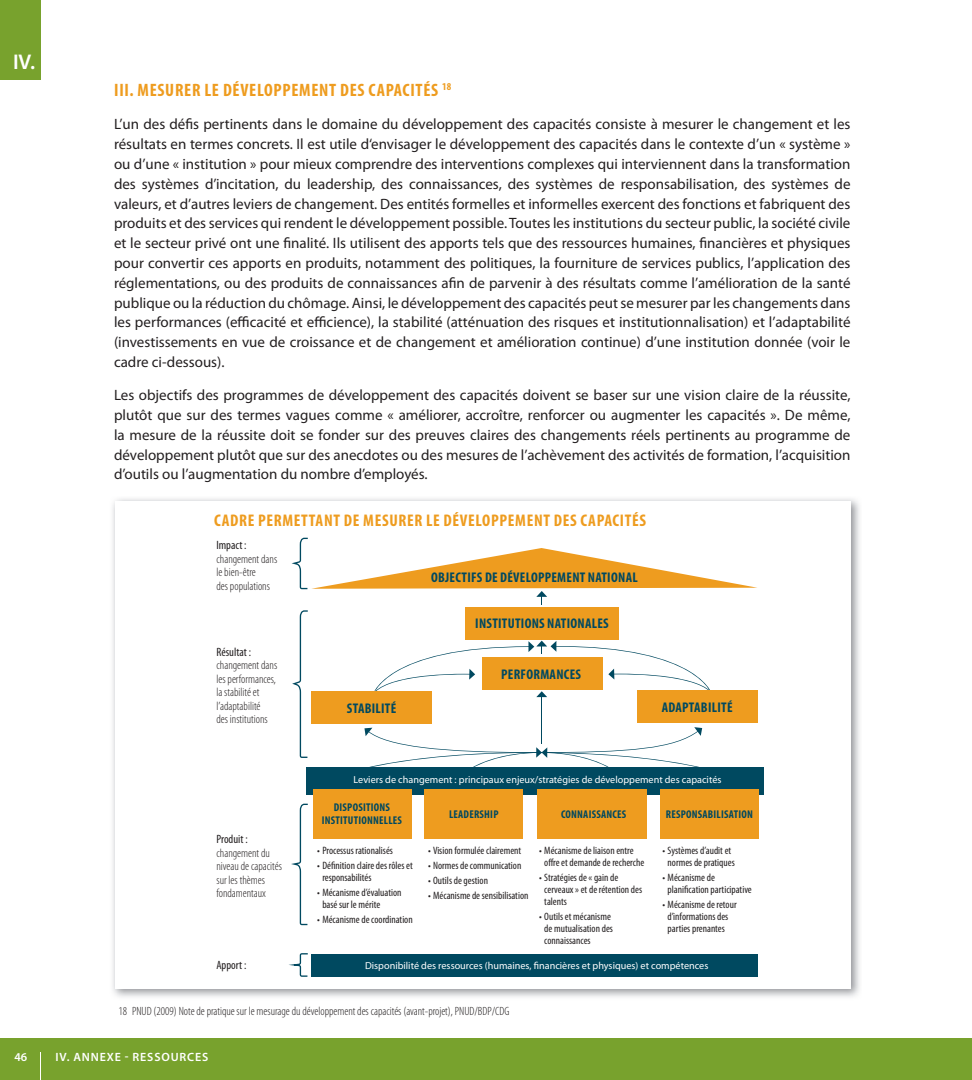
<style>
.page{position:relative;width:972px;height:1080px;background:#fff}
.page>*{position:absolute;margin:0;border:0;box-sizing:border-box;transform-origin:0 0}
.t1{font:600 21.3px "Myriad Pro";color:#fff}
.t2{font:700 condensed 18px "Myriad Pro";letter-spacing:.04em;color:#ee9c1f}
.t3{font:700 condensed 16.95px "Myriad Pro";letter-spacing:.04em;color:#ee9c1f}
.t4{font:15px/19.8px "Myriad Pro";color:#231f20;text-align:justify}
.t5{font:700 condensed 14.1px "Myriad Pro";letter-spacing:.02em;color:#004960}
.t6{font:300 condensed 12px/13.4px "Myriad Pro";color:#231f20}
.t7{font:condensed 12px "Myriad Pro";color:#231f20}
.t8{font:600 12px "Myriad Pro";letter-spacing:.07em;color:#fff}
.t9{font:700 condensed 11.25px/12.8px "Myriad Pro";letter-spacing:.02em;color:#004960;text-align:center}
.t10{font:condensed 10.65px/12px "Myriad Pro";color:#231f20}
.t11{font:10.2px "Myriad Pro";color:#fff}
</style>
<div class="page">
<div style="left:0;top:0;width:40px;height:80px;background:#78a22d"></div>
<img style="left:112px;top:498px;width:748px;height:499px">
<div style="left:115px;top:501px;width:735px;height:488px;background:#fff"></div>
<div style="left:313px;top:790px;width:99px;height:49px;background:#ee9c1f"></div>
<div style="left:424px;top:790px;width:99px;height:49px;background:#ee9c1f"></div>
<div style="left:537px;top:790px;width:110px;height:49px;background:#ee9c1f"></div>
<div style="left:660px;top:790px;width:99px;height:49px;background:#ee9c1f"></div>
<svg style="left:292px;top:538px;width:465px;height:257px"></svg>
<svg style="left:291px;top:804px;width:17px;height:121px"></svg>
<div style="left:311px;top:954px;width:447px;height:23px;background:#004960"></div>
<svg style="left:289px;top:953px;width:19px;height:24px"></svg>
<div style="left:0;top:1038px;width:972px;height:42px;background:#78a22d"></div>
<h1 class="t1" style="left:13px;top:48px;width:24px">IV.</h1>
<p class="t8" style="left:15px;top:1050px;width:14px">46</p>
<p class="t2" style="left:114px;top:80px;width:339px">III. MESURER LE DÉVELOPPEMENT DES CAPACITÉS <sup>18</sup></p>
<p class="t4" style="left:114px;top:114px;width:738px">L’un des défis pertinents dans le domaine du développement des capacités consiste à mesurer le changement et les résultats en termes concrets. Il est utile d‘envisager le développement des capacités dans le contexte d’un « système » ou d’une « institution » pour mieux comprendre des interventions complexes qui interviennent dans la transformation des systèmes d’incitation, du leadership, des connaissances, des systèmes de responsabilisation, des systèmes de valeurs, et d’autres leviers de changement. Des entités formelles et informelles exercent des fonctions et fabriquent des produits et des services qui rendent le développement possible. Toutes les institutions du secteur public, la société civile et le secteur privé ont une finalité. Ils utilisent des apports tels que des ressources humaines, financières et physiques pour convertir ces apports en produits, notamment des politiques, la fourniture de services publics, l’application des réglementations, ou des produits de connaissances afin de parvenir à des résultats comme l’amélioration de la santé publique ou la réduction du chômage. Ainsi, le développement des capacités peut se mesurer par les changements dans les performances (efficacité et efficience), la stabilité (atténuation des risques et institutionnalisation) et l’adaptabilité (investissements en vue de croissance et de changement et amélioration continue) d’une institution donnée (voir le cadre ci-dessous).</p>
<p class="t4" style="left:114px;top:385px;width:738px">Les objectifs des programmes de développement des capacités doivent se baser sur une vision claire de la réussite, plutôt que sur des termes vagues comme « améliorer, accroître, renforcer ou augmenter les capacités ». De même, la mesure de la réussite doit se fonder sur des preuves claires des changements réels pertinents au programme de développement plutôt que sur des anecdotes ou des mesures de l’achèvement des activités de formation, l’acquisition d’outils ou l’augmentation du nombre d’employés.</p>
<p class="t3" style="left:214px;top:511px;width:434px">CADRE PERMETTANT DE MESURER LE DÉVELOPPEMENT DES CAPACITÉS</p>
<p class="t7" style="left:216px;top:538px;width:32px">Impact :</p>
<p class="t6" style="left:216px;top:552px;width:62px">changement dans le bien-être<br>des populations</p>
<p class="t7" style="left:216px;top:645px;width:36px">Résultat :</p>
<p class="t6" style="left:216px;top:659px;width:62px">changement dans les performances, la stabilité et l’adaptabilité<br>des institutions</p>
<p class="t7" style="left:216px;top:832px;width:33px">Produit :</p>
<p class="t6" style="left:216px;top:846px;width:67px">changement du niveau de capacités sur les thèmes fondamentaux</p>
<p class="t5" style="left:431px;top:569px;width:208px">OBJECTIFS DE DÉVELOPPEMENT NATIONAL</p>
<p class="t5" style="left:475px;top:616px;width:135px">INSTITUTIONS NATIONALES</p>
<p class="t5" style="left:501px;top:667px;width:81px">PERFORMANCES</p>
<p class="t5" style="left:347px;top:700px;width:51px">STABILITÉ</p>
<p class="t5" style="left:662px;top:700px;width:72px">ADAPTABILITÉ</p>
<p class="t11" style="left:354px;top:773px;width:369px">Leviers de changement : principaux enjeux/stratégies de développement des capacités</p>
<p class="t9" style="left:322px;top:801px;width:82px">DISPOSITIONS<br>INSTITUTIONNELLES</p>
<p class="t9" style="left:449px;top:808px;width:51px">LEADERSHIP</p>
<p class="t9" style="left:561px;top:808px;width:67px">CONNAISSANCES</p>
<p class="t9" style="left:666px;top:808px;width:88px">RESPONSABILISATION</p>
<p class="t10" style="left:317px;top:845px;width:77px">• Processus rationalisés</p>
<p class="t10" style="left:322px;top:860px;width:92px;text-indent:-5px">• Définition claire des rôles et responsabilités</p>
<p class="t10" style="left:322px;top:887px;width:81px;text-indent:-5px">• Mécanisme d’évaluation basé sur le mérite</p>
<p class="t10" style="left:317px;top:914px;width:97px">• Mécanisme de coordination</p>
<p class="t10" style="left:428px;top:845px;width:95px">• Vision formulée clairement</p>
<p class="t10" style="left:428px;top:860px;width:95px">• Normes de communication</p>
<p class="t10" style="left:428px;top:875px;width:62px">• Outils de gestion</p>
<p class="t10" style="left:428px;top:889px;width:102px">• Mécanisme de sensibilisation</p>
<p class="t10" style="left:544px;top:845px;width:101px;text-indent:-5px">• Mécanisme de liaison entre offre et demande de recherche</p>
<p class="t10" style="left:544px;top:872px;width:99px;text-indent:-5px">• Stratégies de « gain de cerveaux » et de rétention des talents</p>
<p class="t10" style="left:544px;top:911px;width:70px;text-indent:-5px">• Outils et mécanisme de mutualisation des connaissances</p>
<p class="t10" style="left:663px;top:845px;width:74px;text-align:center">• Systèmes d’audit et normes de pratiques</p>
<p class="t10" style="left:668px;top:872px;width:86px;text-indent:-5px">• Mécanisme de planification participative</p>
<p class="t10" style="left:668px;top:899px;width:71px;text-indent:-5px">• Mécanisme de retour d’informations des parties prenantes</p>
<p class="t7" style="left:216px;top:958px;width:32px">Apport :</p>
<p class="t11" style="left:365px;top:960px;width:345px">Disponibilité des ressources (humaines, financières et physiques) et compétences</p>
<p class="t6" style="left:118px;top:1004px;width:392px">18 PNUD (2009) Note de pratique sur le mesurage du développement des capacités (avant-projet), PNUD/BDP/CDG</p>
<p class="t8" style="left:56px;top:1050px;width:154px">IV. ANNEXE - RESSoURcES</p>
</div>
